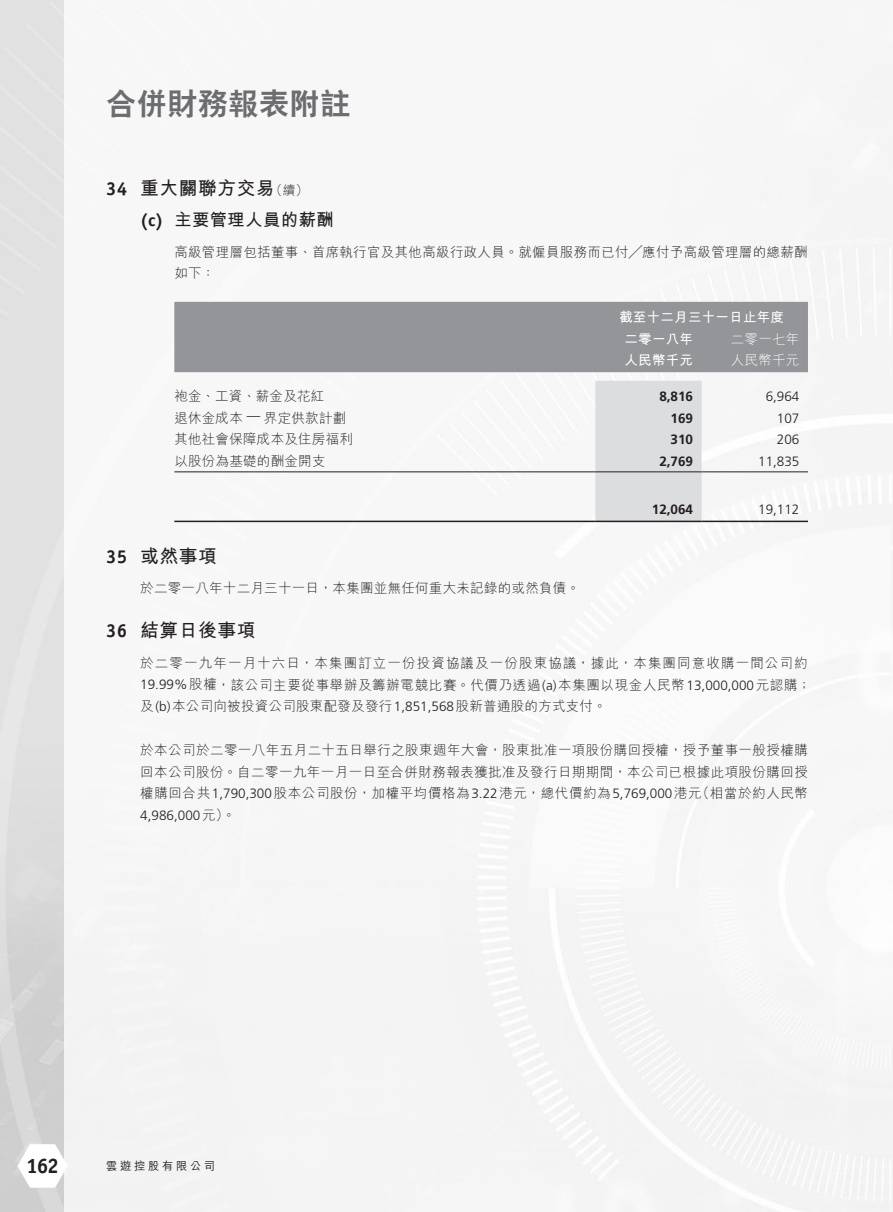
<style>
.page{position:relative;width:893px;height:1212px;background:#fff}
.page>*{position:absolute;margin:0;border:0;box-sizing:border-box;transform-origin:0 0}
.t1{font:800 30px "C Hei 2 HK";letter-spacing:.02em;color:#6c6d70}
.t2{font:700 21px "Officina Sans Std";color:#231f20}
._01_H1{font:700 18.75px "M Hei HK";letter-spacing:.03em;color:#231f20}
._02_H2{font:700 17.25px "M Hei HK";letter-spacing:.03em;color:#231f20}
._00_txt{font:300 13.5px/21.8px "M Hei HK";letter-spacing:.035em;color:#231f20}
._50_Table_txt{font:300 13.5px "M Hei HK";letter-spacing:.02em;color:#231f20}
._50_Table_txt-2{font:300 13.5px "Frutiger LT Std";color:#231f20}
._50_Table_txt-3{font:700 13.5px "M Hei HK";letter-spacing:.02em;color:#fff}
._50_Table_txt-4{font:700 13.5px "Frutiger LT Std";color:#231f20}
._50_Table_txt-5{font:300 13.5px "M Hei HK";letter-spacing:.02em;color:#fff}
.t3{font:500 11.25px "M Hei HK";letter-spacing:.24em;color:#231f20}
.s1{font-family:"Officina Sans Std"}
.s2{font-weight:300;font-size:12.75px}
.s3{font-family:"Frutiger LT Std"}
</style>
<div class="page">
<svg style="left:17px;top:1144px;width:51px;height:43px"></svg>
<div style="left:174px;top:302px;width:634px;height:70px;background:#939598"></div>
<div style="left:595px;top:381px;width:107px;height:140px;background:#dcdddf"></div>
<hr style="left:174px;top:471px;width:421px;height:1px;background:#231f20">
<hr style="left:595px;top:471px;width:107px;height:1px;background:#231f20">
<hr style="left:702px;top:471px;width:106px;height:1px;background:#231f20">
<hr style="left:174px;top:521px;width:421px;height:1px;background:#231f20">
<hr style="left:595px;top:521px;width:107px;height:1px;background:#231f20">
<hr style="left:702px;top:521px;width:106px;height:1px;background:#231f20">
<h1 class="t1" style="left:106px;top:89px;width:246px">合併財務報表附註</h1>
<p class="_01_H1" style="left:106px;top:175px;width:203px"><span class="s1">34</span> 重大關聯方交易<span class="s2">（續）</span></p>
<p class="_02_H2" style="left:140px;top:207px;width:195px"><span class="s1">(c)</span> 主要管理人員的薪酬</p>
<p class="_00_txt" style="left:174px;top:241px;width:635px">高級管理層包括董事、首席執行官及其他高級行政人員。就僱員服務而已付╱應付予高級管理層的總薪酬如下：</p>
<p class="_50_Table_txt-3" style="left:619px;top:307px;width:166px">截至十二月三十一日止年度</p>
<p class="_50_Table_txt-3" style="left:624px;top:329px;width:70px">二零一八年</p>
<p class="_50_Table_txt-5" style="left:731px;top:332px;width:70px">二零一七年</p>
<p class="_50_Table_txt-3" style="left:624px;top:351px;width:70px">人民幣千元</p>
<p class="_50_Table_txt-5" style="left:731px;top:353px;width:70px">人民幣千元</p>
<p class="_50_Table_txt" style="left:174px;top:389px;width:152px">袍金、工資、薪金及花紅</p>
<p class="_50_Table_txt-4" style="left:659px;top:388px;width:35px">8,816</p>
<p class="_50_Table_txt-2" style="left:766px;top:388px;width:35px">6,964</p>
<p class="_50_Table_txt" style="left:174px;top:411px;width:173px">退休金成本 <span class="s3">—</span> 界定供款計劃</p>
<p class="_50_Table_txt-4" style="left:671px;top:410px;width:24px">169</p>
<p class="_50_Table_txt-2" style="left:777px;top:410px;width:24px">107</p>
<p class="_50_Table_txt" style="left:174px;top:432px;width:180px">其他社會保障成本及住房福利</p>
<p class="_50_Table_txt-4" style="left:671px;top:432px;width:24px">310</p>
<p class="_50_Table_txt-2" style="left:777px;top:432px;width:24px">206</p>
<p class="_50_Table_txt" style="left:174px;top:454px;width:153px">以股份為基礎的酬金開支</p>
<p class="_50_Table_txt-4" style="left:659px;top:453px;width:35px">2,769</p>
<p class="_50_Table_txt-2" style="left:758px;top:454px;width:43px">11,835</p>
<p class="_50_Table_txt-4" style="left:652px;top:501px;width:43px">12,064</p>
<p class="_50_Table_txt-2" style="left:758px;top:502px;width:43px">19,112</p>
<p class="_01_H1" style="left:106px;top:542px;width:112px"><span class="s1">35</span> 或然事項</p>
<p class="_00_txt" style="left:140px;top:577px;width:441px">於二零一八年十二月三十一日，本集團並無任何重大未記錄的或然負債。</p>
<p class="_01_H1" style="left:106px;top:617px;width:151px"><span class="s1">36</span> 結算日後事項</p>
<p class="_00_txt" style="left:140px;top:652px;width:672px">於二零一九年一月十六日，本集團訂立一份投資協議及一份股東協議，據此，本集團同意收購一間公司約<br><span class="s3">19.99%</span>股權，該公司主要從事舉辦及籌辦電競比賽。代價乃透過<span class="s3">(a)</span>本集團以現金人民幣<span class="s3">13,000,000</span>元認購；及<span class="s3">(b)</span>本公司向被投資公司股東配發及發行<span class="s3">1,851,568</span>股新普通股的方式支付。</p>
<p class="_00_txt" style="left:140px;top:739px;width:669px;text-align:justify">於本公司於二零一八年五月二十五日舉行之股東週年大會，股東批准一項股份購回授權，授予董事一般授權購回本公司股份。自二零一九年一月一日至合併財務報表獲批准及發行日期期間，本公司已根據此項股份購回授權購回合共<span class="s3">1,790,300</span>股本公司股份，加權平均價格為<span class="s3">3.22</span>港元，總代價約為<span class="s3">5,769,000</span>港元（相當於約人民幣<span class="s3">4,986,000</span>元）。</p>
<h2 class="t2" style="left:26px;top:1153px;width:34px">162</h2>
<p class="t3" style="left:106px;top:1157px;width:110px">雲遊控股有限公司</p>
</div>
